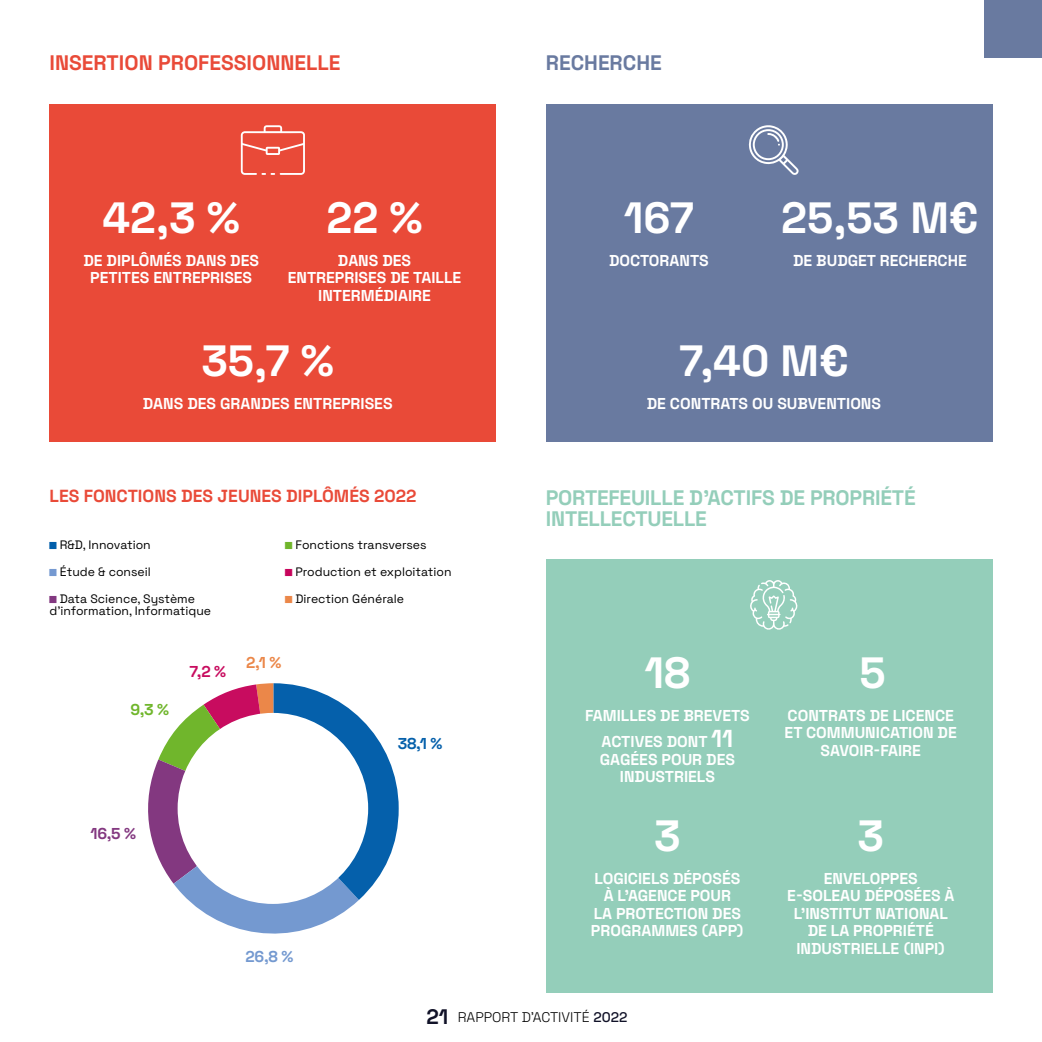
<style>
.page{position:relative;width:1042px;height:1042px;background:#fff}
.page>*{position:absolute;margin:0;border:0;box-sizing:border-box;transform-origin:0 0}
.t1{font:700 43.75px "Space Grotesk";color:#fff}
.t2{font:700 21px/21px "Space Grotesk";letter-spacing:-.01em;color:#94ceba}
.t3{font:700 21px "Space Grotesk";color:#e94a38}
.t4{font:700 21px "Space Grotesk";color:#697aa0}
.t5{font:700 17.5px "Space Grotesk";color:#e94a38}
.t6{font:700 15.75px/17.5px "Space Grotesk";color:#fff;text-align:center}
.t7{font:700 15.75px "Space Grotesk";color:#0560ab}
.t8{font:700 15.75px "Space Grotesk";color:#7499d0}
.t9{font:700 15.75px "Space Grotesk";color:#833880}
.t10{font:700 15.75px "Space Grotesk";color:#70b62c}
.t11{font:700 15.75px "Space Grotesk";color:#c80c5f}
.t12{font:700 15.75px "Space Grotesk";color:#eb8749}
.t13{font:300 14px "Space Grotesk";color:#000}
.t14{font:12.25px/12.2px "Space Grotesk";color:#000}
.s1{color:#005eab}
.s2{color:#7599d1}
.s3{color:#823880}
.s4{color:#70b52b}
.s5{color:#c7055c}
.s6{color:#eb8749}
.s7{font-size:24.5px}
.s8{font-weight:700;font-size:21px;color:#111228}
.s9{font-weight:500;color:#111228}
</style>
<div class="page">
<svg style="left:148px;top:683px;width:251px;height:251px"></svg>
<div style="left:50px;top:104px;width:446px;height:337px;background:#e94a38"></div>
<div style="left:984px;top:0;width:58px;height:58px;background:#697aa0"></div>
<div style="left:546px;top:104px;width:446px;height:337px;background:#697aa0"></div>
<svg style="left:748px;top:125px;width:50px;height:50px"></svg>
<svg style="left:241px;top:125px;width:64px;height:50px"></svg>
<div style="left:546px;top:559px;width:446px;height:433px;background:#94ceba"></div>
<svg style="left:750px;top:580px;width:48px;height:50px"></svg>
<div style="left:178px;top:713px;width:190px;height:191px;background:#fff;border-radius:50%"></div>
<h2 class="t3" style="left:50px;top:46px;width:292px">INSERTION PROFESSIONNELLE</h2>
<h1 class="t1" style="left:102px;top:184px;width:139px">42,3 %</h1>
<p class="t6" style="left:83px;top:250px;width:177px">DE DIPLÔMÉS DANS DES<br>PETITES ENTREPRISES</p>
<h1 class="t1" style="left:326px;top:184px;width:98px">22 %</h1>
<p class="t6" style="left:288px;top:250px;width:175px">DANS DES<br>ENTREPRISES DE TAILLE<br>INTERMÉDIAIRE</p>
<h1 class="t1" style="left:201px;top:327px;width:134px">35,7 %</h1>
<p class="t6" style="left:143px;top:393px;width:251px">DANS DES GRANDES ENTREPRISES</p>
<p class="t5" style="left:50px;top:482px;width:369px">LES FONCTIONS DES JEUNES DIPLÔMÉS 2022</p>
<p class="t14" style="left:49px;top:537px;width:104px"><span class="s1">■</span> R&amp;D, Innovation</p>
<p class="t14" style="left:49px;top:565px;width:104px"><span class="s2">■</span> Étude &amp; conseil</p>
<p class="t14" style="left:49px;top:592px;width:164px"><span class="s3">■</span> Data Science, Système d’information, Informatique</p>
<p class="t10" style="left:130px;top:697px;width:40px">9,3 %</p>
<p class="t11" style="left:189px;top:659px;width:38px">7,2 %</p>
<p class="t14" style="left:284px;top:537px;width:144px"><span class="s4">■</span> Fonctions transverses</p>
<p class="t14" style="left:284px;top:565px;width:169px"><span class="s5">■</span> Production et exploitation</p>
<p class="t14" style="left:284px;top:592px;width:121px"><span class="s6">■</span> Direction Générale</p>
<p class="t12" style="left:246px;top:650px;width:37px">2,1 %</p>
<p class="t7" style="left:398px;top:731px;width:46px">38,1 %</p>
<p class="t9" style="left:90px;top:821px;width:47px">16,5 %</p>
<p class="t8" style="left:245px;top:943px;width:49px">26,8 %</p>
<h2 class="t4" style="left:546px;top:46px;width:118px">RECHERCHE</h2>
<h1 class="t1" style="left:624px;top:184px;width:72px">167</h1>
<p class="t6" style="left:609px;top:250px;width:101px">DOCTORANTS</p>
<h1 class="t1" style="left:781px;top:184px;width:199px">25,53 M€</h1>
<p class="t6" style="left:793px;top:250px;width:175px">DE BUDGET RECHERCHE</p>
<h1 class="t1" style="left:679px;top:327px;width:171px">7,40 M€</h1>
<p class="t6" style="left:647px;top:393px;width:236px">DE CONTRATS OU SUBVENTIONS</p>
<h2 class="t2" style="left:546px;top:486px;width:371px">PORTEFEUILLE D’ACTIFS DE PROPRIÉTÉ<br>INTELLECTUELLE</h2>
<h1 class="t1" style="left:644px;top:639px;width:48px">18</h1>
<p class="t6" style="left:585px;top:701px;width:166px;line-height:26.2px">FAMILLES DE BREVETS<br>ACTIVES DONT <span class="s7">11</span></p>
<p class="t6" style="left:600px;top:749px;width:137px">GAGÉES POUR DES<br>INDUSTRIELS</p>
<h1 class="t1" style="left:654px;top:802px;width:28px">3</h1>
<p class="t6" style="left:591px;top:868px;width:154px">LOGICIELS DÉPOSÉS<br>À L’AGENCE POUR<br>LA PROTECTION DES<br>PROGRAMMES (APP)</p>
<h1 class="t1" style="left:859px;top:639px;width:28px">5</h1>
<p class="t6" style="left:784px;top:705px;width:174px">CONTRATS DE LICENCE<br>ET COMMUNICATION DE<br>SAVOIR-FAIRE</p>
<h1 class="t1" style="left:857px;top:802px;width:28px">3</h1>
<p class="t6" style="left:787px;top:868px;width:169px">ENVELOPPES<br>E-SOLEAU DÉPOSÉES À<br>L’INSTITUT NATIONAL<br>DE LA PROPRIÉTÉ<br>INDUSTRIELLE (INPI)</p>
<p class="t13" style="left:426px;top:1006px;width:203px"><span class="s8">21</span> RAPPORT D’ACTIVITÉ <span class="s9">2022</span></p>
</div>
